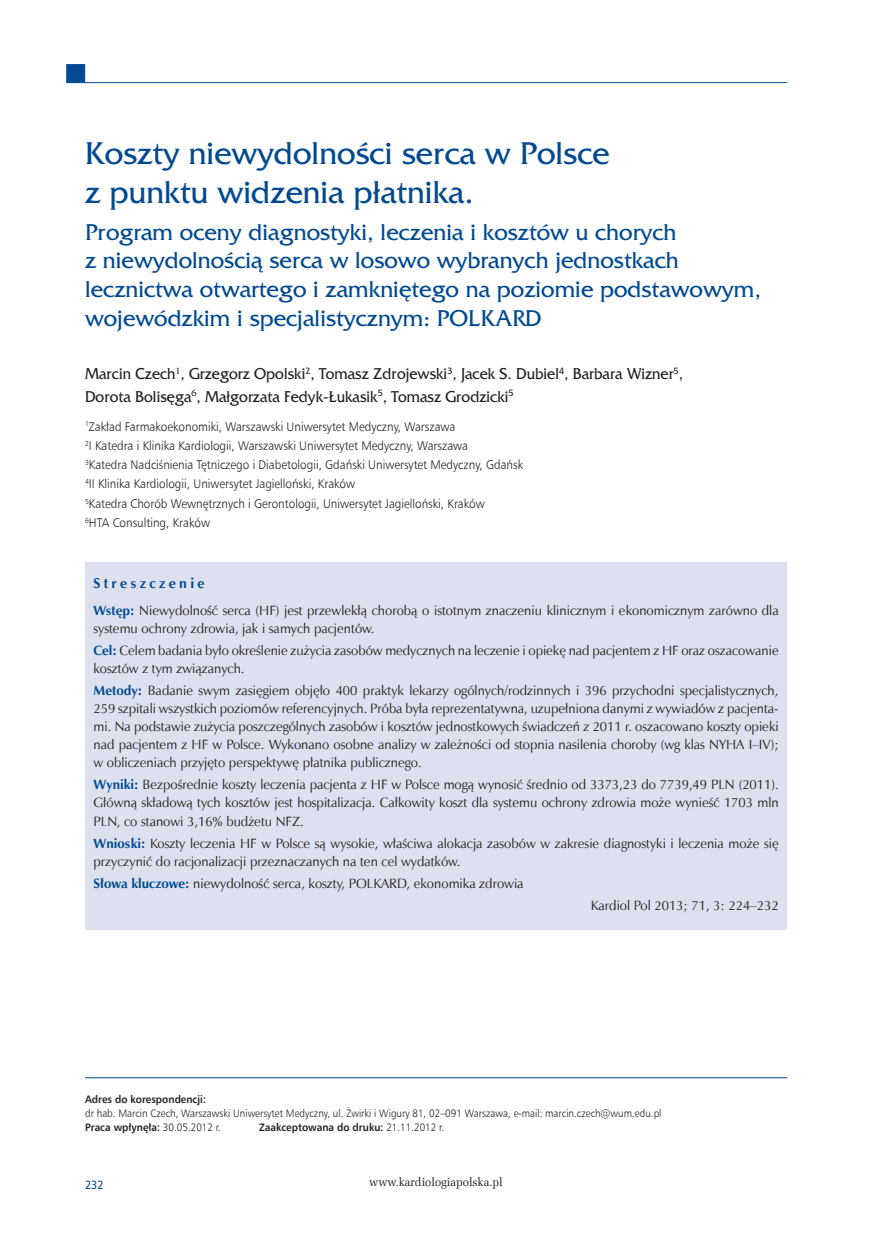
<style>
.page{position:relative;width:872px;height:1234px;background:#fff}
.page>*{position:absolute;margin:0;border:0;box-sizing:border-box;transform-origin:0 0}
._01_Tytul_pierwszy{font:33px/39px "France";color:#014990}
._01_Tytul_pierwszy-2{font:24px/28.5px "France";color:#014990}
._03_Autor{font:16.5px/22.5px "France";color:#231f20;scale:.94 1}
._13_Streszczenie_sro{font:700 14.25px "Zapf Humnst EU";letter-spacing:.23em;color:#014990}
._12_Streszczenie_pol{font:13.5px/18px "Zapf Humnst EU";color:#231f20}
._11_Streszczenie_slo{font:13.5px "Zapf Humnst EU";color:#231f20}
._14_Streszczenie_Kar{font:13.5px "Zapf Humnst EU";color:#231f20}
._04_Praca{font:12.6px "Humnst 777 Lt EU";color:#231f20;scale:.93 1}
.t1{font:12px "Zapf Ellipt EU";color:#231f20;scale:.95 1}
.t2{font:12px "Humnst 777 EU";color:#014990;scale:.9 1}
._05_Adres_do_korespo{font:10.8px/14.2px "Humnst 777 Lt EU";color:#231f20;scale:.92 1}
._05_Adres_do_korespo-2{font:700 10.8px "Humnst 777 EU";color:#231f20;scale:.92 1}
.s1{font-weight:700;color:#014990}
.s2{font-family:"Humnst 777 EU";font-weight:700}
.s3{font-family:"Humnst 777 Lt EU";font-weight:400}
</style>
<div class="page">
<hr style="left:85px;top:82px;width:702px;height:1px;background:#014990">
<div style="left:66px;top:64px;width:19px;height:19px;background:#014990;border:1px solid #014990"></div>
<div style="left:85px;top:562px;width:702px;height:366px;background:#dde1ef"></div>
<hr style="left:85px;top:1077px;width:702px;height:1px;background:#014990">
<p class="_01_Tytul_pierwszy" style="left:85px;top:134px;width:526px">Koszty niewydolności serca w Polsce z punktu widzenia płatnika.</p>
<p class="_01_Tytul_pierwszy-2" style="left:85px;top:218px;width:677px">Program oceny diagnostyki, leczenia i kosztów u chorych<br>z niewydolnością serca w losowo wybranych jednostkach lecznictwa otwartego i zamkniętego na poziomie podstawowym,</p>
<p class="_01_Tytul_pierwszy-2" style="left:85px;top:303px;width:458px">wojewódzkim i specjalistycznym: POLKARD</p>
<p class="_03_Autor" style="left:85px;top:362px;width:637px">Marcin Czech<sup>1</sup>, Grzegorz Opolski<sup>2</sup>, Tomasz Zdrojewski<sup>3</sup>, Jacek S. Dubiel<sup>4</sup>, Barbara Wizner<sup>5</sup>,<br>Dorota Bolisęga<sup>6</sup>, Małgorzata Fedyk-Łukasik<sup>5</sup>, Tomasz Grodzicki<sup>5</sup></p>
<p class="_04_Praca" style="left:85px;top:418px;width:400px"><sup>1</sup>Zakład Farmakoekonomiki, Warszawski Uniwersytet Medyczny, Warszawa</p>
<p class="_04_Praca" style="left:85px;top:437px;width:413px"><sup>2</sup>I Katedra i Klinika Kardiologii, Warszawski Uniwersytet Medyczny, Warszawa</p>
<p class="_04_Praca" style="left:85px;top:457px;width:472px"><sup>3</sup>Katedra Nadciśnienia Tętniczego i Diabetologii, Gdański Uniwersytet Medyczny, Gdańsk</p>
<p class="_04_Praca" style="left:85px;top:476px;width:292px"><sup>4</sup>II Klinika Kardiologii, Uniwersytet Jagielloński, Kraków</p>
<p class="_04_Praca" style="left:85px;top:495px;width:431px"><sup>5</sup>Katedra Chorób Wewnętrznych i Gerontologii, Uniwersytet Jagielloński, Kraków</p>
<p class="_04_Praca" style="left:85px;top:514px;width:136px"><sup>6</sup>HTA Consulting, Kraków</p>
<p class="_13_Streszczenie_sro" style="left:94px;top:573px;width:112px">Streszczenie</p>
<p class="_12_Streszczenie_pol" style="left:94px;top:600px;width:686px"><span class="s1">Wstęp:</span> Niewydolność serca (HF) jest przewlekłą chorobą o istotnym znaczeniu klinicznym i ekonomicznym zarówno dla systemu ochrony zdrowia, jak i samych pacjentów.</p>
<p class="_12_Streszczenie_pol" style="left:94px;top:641px;width:686px"><span class="s1">Cel:</span> Celem badania było określenie zużycia zasobów medycznych na leczenie i opiekę nad pacjentem z HF oraz oszacowanie kosztów z tym związanych.</p>
<p class="_12_Streszczenie_pol" style="left:94px;top:681px;width:686px;text-align:justify"><span class="s1">Metody:</span> Badanie swym zasięgiem objęło 400 praktyk lekarzy ogólnych/rodzinnych i 396 przychodni specjalistycznych, 259 szpitali wszystkich poziomów referencyjnych. Próba była reprezentatywna, uzupełniona danymi z wywiadów z pacjenta&shy;mi. Na podstawie zużycia poszczególnych zasobów i kosztów jednostkowych świadczeń z 2011 r. oszacowano koszty opieki nad pacjentem z HF w Polsce. Wykonano osobne analizy w zależności od stopnia nasilenia choroby (wg klas NYHA I–IV); w obliczeniach przyjęto perspektywę płatnika publicznego.</p>
<p class="_12_Streszczenie_pol" style="left:94px;top:775px;width:686px;text-align:justify"><span class="s1">Wyniki:</span> Bezpośrednie koszty leczenia pacjenta z HF w Polsce mogą wynosić średnio od 3373,23 do 7739,49 PLN (2011).<br>Główną składową tych kosztów jest hospitalizacja. Całkowity koszt dla systemu ochrony zdrowia może wynieść 1703 mln PLN, co stanowi 3,16% budżetu NFZ.</p>
<p class="_12_Streszczenie_pol" style="left:94px;top:834px;width:686px"><span class="s1">Wnioski:</span> Koszty leczenia HF w Polsce są wysokie, właściwa alokacja zasobów w zakresie diagnostyki i leczenia może się przyczynić do racjonalizacji przeznaczanych na ten cel wydatków.</p>
<p class="_11_Streszczenie_slo" style="left:94px;top:874px;width:431px"><span class="s1">Słowa kluczowe:</span> niewydolność serca, koszty, POLKARD, ekonomika zdrowia</p>
<p class="_14_Streszczenie_Kar" style="left:591px;top:897px;width:189px">Kardiol Pol 2013; 71, 3: 224–232</p>
<p class="_05_Adres_do_korespo" style="left:85px;top:1091px;width:628px"><span class="s2">Adres do korespondencji:<br></span>dr hab. Marcin Czech, Warszawski Uniwersytet Medyczny, ul. Żwirki i Wigury 81, 02–091 Warszawa, e-mail: marcin.czech@wum.edu.pl<br><span class="s2">Praca wpłynęła:</span> 30.05.2012 r.</p>
<p class="_05_Adres_do_korespo-2" style="left:259px;top:1120px;width:203px">Zaakceptowana do druku: <span class="s3">21.11.2012 r.</span></p>
<p class="t2" style="left:85px;top:1176px;width:22px">232</p>
<p class="t1" style="left:369px;top:1173px;width:142px">www.kardiologiapolska.pl</p>
</div>
